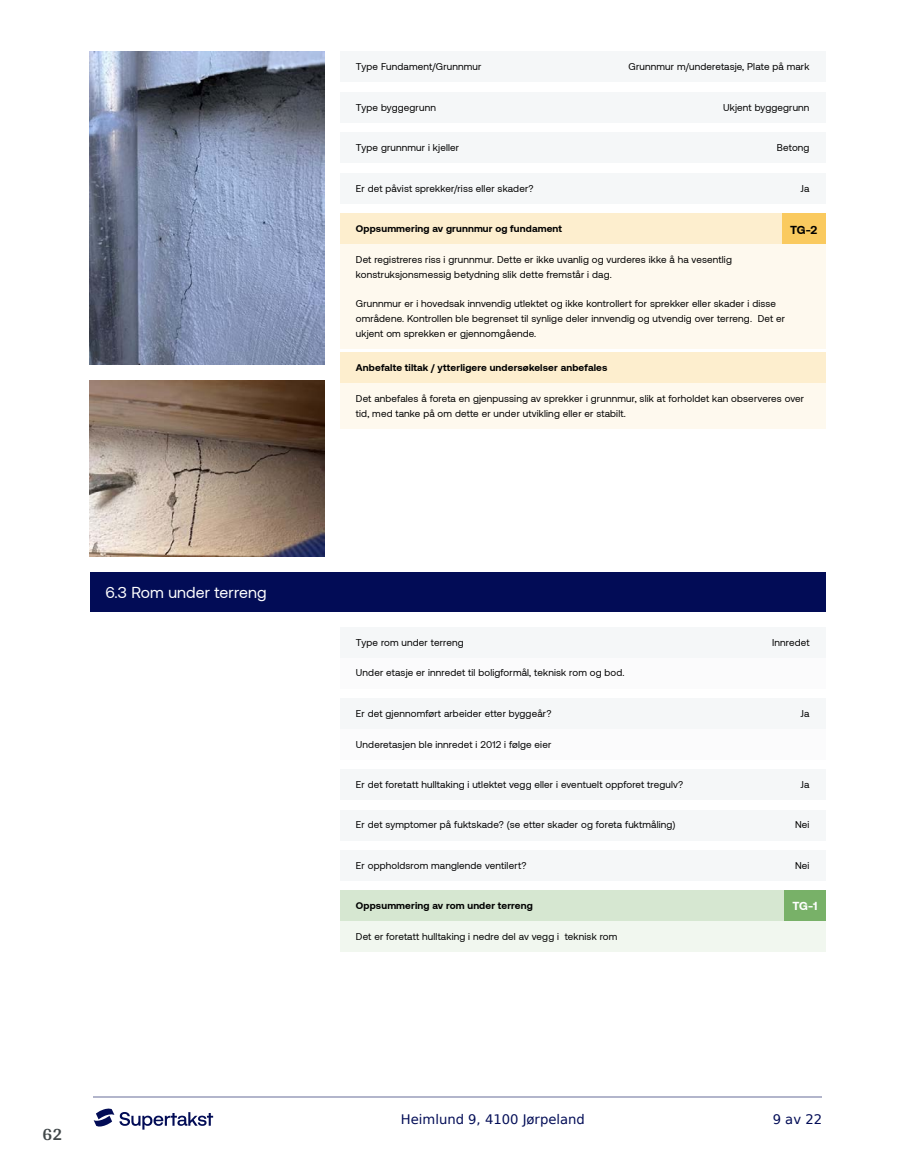
<style>
.page{position:relative;width:915px;height:1172px;background:#fff}
.page>*{position:absolute;margin:0;border:0;box-sizing:border-box;transform-origin:0 0}
.t1{font:700 18px "Arya";color:#414749}
.t2{font:15.75px "Aeonik";letter-spacing:.01em;color:#fff}
.t3{font:13.2px "DejaVu Sans";color:#020c56}
.t4{font:700 11.85px "Aeonik";color:#000}
.t5{font:700 11.85px "Aeonik";color:#fff}
.t6{font:9.9px/14.9px "Aeonik";letter-spacing:.015em;color:#000}
.t7{font:700 9.9px "Aeonik";letter-spacing:.015em;color:#000}
</style>
<div class="page">
<hr style="left:93px;top:1097px;width:728px;height:1px;background:#b2b5cb">
<svg style="left:94px;top:1108px;width:119px;height:21px"></svg>
<div style="left:89px;top:572px;width:736px;height:39px;background:#020c56"></div>
<img style="left:89px;top:52px;width:235px;height:312px">
<img style="left:89px;top:380px;width:235px;height:176px">
<div style="left:340px;top:244px;width:485px;height:105px;background:#fef9ee"></div>
<div style="left:340px;top:383px;width:485px;height:46px;background:#fef9ee"></div>
<div style="left:340px;top:658px;width:485px;height:30px;background:#f5f7f8"></div>
<div style="left:340px;top:729px;width:485px;height:30px;background:#f5f7f8"></div>
<div style="left:340px;top:921px;width:485px;height:31px;background:#f1f7ef"></div>
<div style="left:340px;top:52px;width:485px;height:30px;background:#f5f7f8"></div>
<div style="left:340px;top:92px;width:485px;height:31px;background:#f5f7f8"></div>
<div style="left:340px;top:133px;width:485px;height:30px;background:#f5f7f8"></div>
<div style="left:340px;top:173px;width:485px;height:31px;background:#f5f7f8"></div>
<div style="left:340px;top:213px;width:485px;height:31px;background:#fdeece"></div>
<div style="left:781px;top:213px;width:44px;height:31px;background:#faca5f"></div>
<div style="left:340px;top:353px;width:485px;height:30px;background:#fdeece"></div>
<div style="left:340px;top:627px;width:485px;height:31px;background:#f5f7f8"></div>
<div style="left:340px;top:698px;width:485px;height:31px;background:#f5f7f8"></div>
<div style="left:340px;top:769px;width:485px;height:31px;background:#f5f7f8"></div>
<div style="left:340px;top:810px;width:485px;height:30px;background:#f5f7f8"></div>
<div style="left:340px;top:850px;width:485px;height:31px;background:#f5f7f8"></div>
<div style="left:340px;top:891px;width:485px;height:30px;background:#d6e7d1"></div>
<div style="left:783px;top:891px;width:42px;height:30px;background:#78b168"></div>
<h2 class="t2" style="left:105px;top:583px;width:163px">6.3 Rom under terreng</h2>
<h1 class="t1" style="left:43px;top:1123px;width:21px">62</h1>
<p class="t6" style="left:356px;top:60px;width:127px">Type Fundament/Grunnmur</p>
<p class="t6" style="left:628px;top:60px;width:182px">Grunnmur m/underetasje, Plate på mark</p>
<p class="t6" style="left:356px;top:100px;width:81px">Type byggegrunn</p>
<p class="t6" style="left:722px;top:100px;width:88px">Ukjent byggegrunn</p>
<p class="t6" style="left:356px;top:140px;width:105px">Type grunnmur i kjeller</p>
<p class="t6" style="left:776px;top:140px;width:34px">Betong</p>
<p class="t6" style="left:356px;top:181px;width:179px">Er det påvist sprekker/riss eller skader?</p>
<p class="t6" style="left:800px;top:181px;width:10px">Ja</p>
<p class="t7" style="left:356px;top:223px;width:208px">Oppsummering av grunnmur og fundament</p>
<p class="t4" style="left:789px;top:223px;width:29px">TG-2</p>
<p class="t6" style="left:356px;top:252px;width:377px">Det registreres riss i grunnmur. Dette er ikke uvanlig og vurderes ikke å ha vesentlig konstruksjonsmessig betydning slik dette fremstår i dag.</p>
<p class="t6" style="left:356px;top:296px;width:430px">Grunnmur er i hovedsak innvendig utlektet og ikke kontrollert for sprekker eller skader i disse områdene. Kontrollen ble begrenset til synlige deler innvendig og utvendig over terreng. Det er ukjent om sprekken er gjennomgående.</p>
<p class="t7" style="left:356px;top:362px;width:253px">Anbefalte tiltak / ytterligere undersøkelser anbefales</p>
<p class="t6" style="left:356px;top:391px;width:449px">Det anbefales å foreta en gjenpussing av sprekker i grunnmur, slik at forholdet kan observeres over tid, med tanke på om dette er under utvikling eller er stabilt.</p>
<p class="t6" style="left:356px;top:635px;width:109px">Type rom under terreng</p>
<p class="t6" style="left:771px;top:635px;width:39px">Innredet</p>
<p class="t6" style="left:356px;top:666px;width:270px">Under etasje er innredet til boligformål, teknisk rom og bod.</p>
<p class="t6" style="left:356px;top:706px;width:197px">Er det gjennomført arbeider etter byggeår?</p>
<p class="t6" style="left:800px;top:706px;width:10px">Ja</p>
<p class="t6" style="left:356px;top:737px;width:197px">Underetasjen ble innredet i 2012 i følge eier</p>
<p class="t6" style="left:356px;top:777px;width:329px">Er det foretatt hulltaking i utlektet vegg eller i eventuelt oppforet tregulv?</p>
<p class="t6" style="left:800px;top:777px;width:10px">Ja</p>
<p class="t6" style="left:356px;top:818px;width:321px">Er det symptomer på fuktskade? (se etter skader og foreta fuktmåling)</p>
<p class="t6" style="left:794px;top:818px;width:16px">Nei</p>
<p class="t6" style="left:356px;top:858px;width:172px">Er oppholdsrom manglende ventilert?</p>
<p class="t6" style="left:794px;top:858px;width:16px">Nei</p>
<p class="t7" style="left:356px;top:900px;width:178px">Oppsummering av rom under terreng</p>
<p class="t5" style="left:792px;top:899px;width:27px">TG-1</p>
<p class="t6" style="left:356px;top:929px;width:263px">Det er foretatt hulltaking i nedre del av vegg i teknisk rom</p>
<h3 class="t3" style="left:400px;top:1108px;width:185px">Heimlund 9, 4100 Jørpeland</h3>
<h3 class="t3" style="left:772px;top:1108px;width:51px">9 av 22</h3>
</div>
